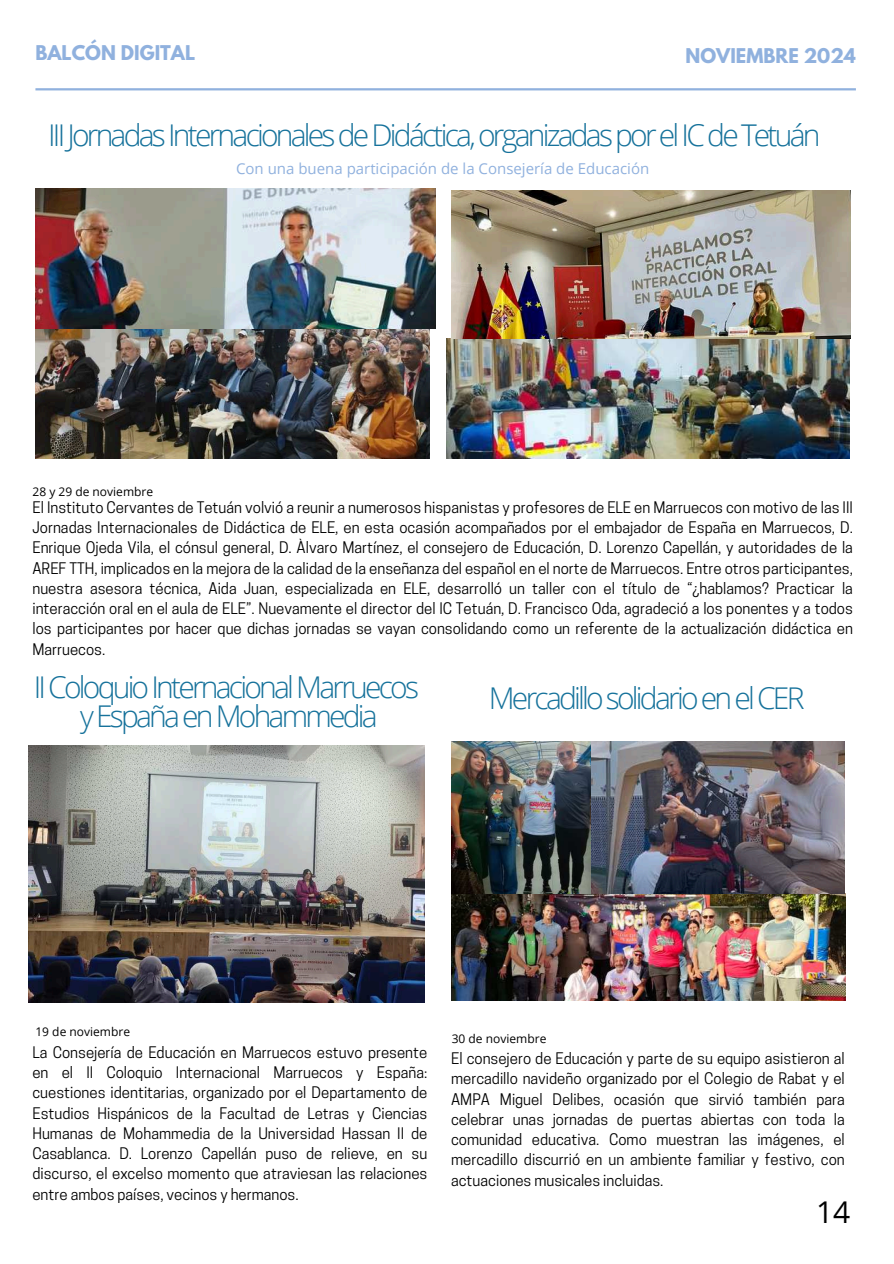
<style>
.page{position:relative;width:894px;height:1264px;background:#fff}
.page>*{position:absolute;margin:0;border:0;box-sizing:border-box;transform-origin:0 0}
.t1{font:300 30px/29.2px "Open Sans";letter-spacing:-.095em;color:#16729b;text-align:center}
.t2{font:30px "Open Sans";color:#000}
.t3{font:700 18px "League Spartan";color:#90b1de}
.t4{font:15px/20.2px "Cooper Hewitt";color:#000;text-align:justify}
.t5{font:15px "Open Sans";color:#90b1de}
.t6{font:12px "Open Sans";color:#000}
</style>
<div class="page">
<hr style="left:35px;top:88px;width:820px;height:2px;background:#90b1de">
<img style="left:446px;top:339px;width:403px;height:119px">
<img style="left:35px;top:328px;width:394px;height:130px">
<img style="left:28px;top:746px;width:396px;height:256px">
<img style="left:35px;top:188px;width:400px;height:140px">
<img style="left:451px;top:190px;width:399px;height:149px">
<img style="left:451px;top:742px;width:393px;height:258px">
<p class="t3" style="left:35px;top:39px;width:161px">BALCÓN DIGITAL</p>
<p class="t3" style="left:685px;top:42px;width:172px">NOVIEMBRE 2024</p>
<h1 class="t1" style="left:48px;top:120px;width:773px">III Jornadas Internacionales de Didáctica, organizadas por el IC de Tetuán</h1>
<p class="t5" style="left:236px;top:158px;width:414px">Con una buena participación de la Consejería de Educación</p>
<p class="t6" style="left:32px;top:483px;width:122px">28 y 29 de noviembre</p>
<p class="t4" style="left:32px;top:497px;width:821px">El Instituto Cervantes de Tetuán volvió a reunir a numerosos hispanistas y profesores de ELE en Marruecos con motivo de las III Jornadas Internacionales de Didáctica de ELE, en esta ocasión acompañados por el embajador de España en Marruecos, D.<br>Enrique Ojeda Vila, el cónsul general, D. Àlvaro Martínez, el consejero de Educación, D. Lorenzo Capellán, y autoridades de la AREF TTH, implicados en la mejora de la calidad de la enseñanza del español en el norte de Marruecos. Entre otros participantes, nuestra asesora técnica, Aida Juan, especializada en ELE, desarrolló un taller con el título de &lt;¿hablamos? Practicar la interacción oral en el aula de ELE=. Nuevamente el director del IC Tetuán, D. Francisco Oda, agradeció a los ponentes y a todos los participantes por hacer que dichas jornadas se vayan consolidando como un referente de la actualización didáctica en Marruecos.</p>
<h1 class="t1" style="left:34px;top:671px;width:387px">II Coloquio Internacional Marruecos y España en Mohammedia</h1>
<h1 class="t1" style="left:488px;top:682px;width:317px">Mercadillo solidario en el CER</h1>
<p class="t6" style="left:35px;top:1023px;width:96px">19 de noviembre</p>
<p class="t4" style="left:32px;top:1042px;width:396px">La Consejería de Educación en Marruecos estuvo presente en el II Coloquio Internacional Marruecos y España: cuestiones identitarias, organizado por el Departamento de Estudios Hispánicos de la Facultad de Letras y Ciencias Humanas de Mohammedia de la Universidad Hassan II de Casablanca. D. Lorenzo Capellán puso de relieve, en su discurso, el excelso momento que atraviesan las relaciones entre ambos países, vecinos y hermanos.</p>
<p class="t6" style="left:451px;top:1030px;width:96px">30 de noviembre</p>
<p class="t4" style="left:451px;top:1048px;width:395px">El consejero de Educación y parte de su equipo asistieron al mercadillo navideño organizado por el Colegio de Rabat y el AMPA Miguel Delibes, ocasión que sirvió también para celebrar unas jornadas de puertas abiertas con toda la comunidad educativa. Como muestran las imágenes, el mercadillo discurrió en un ambiente familiar y festivo, con actuaciones musicales incluidas.</p>
<h1 class="t2" style="left:815px;top:1191px;width:36px">14</h1>
</div>
